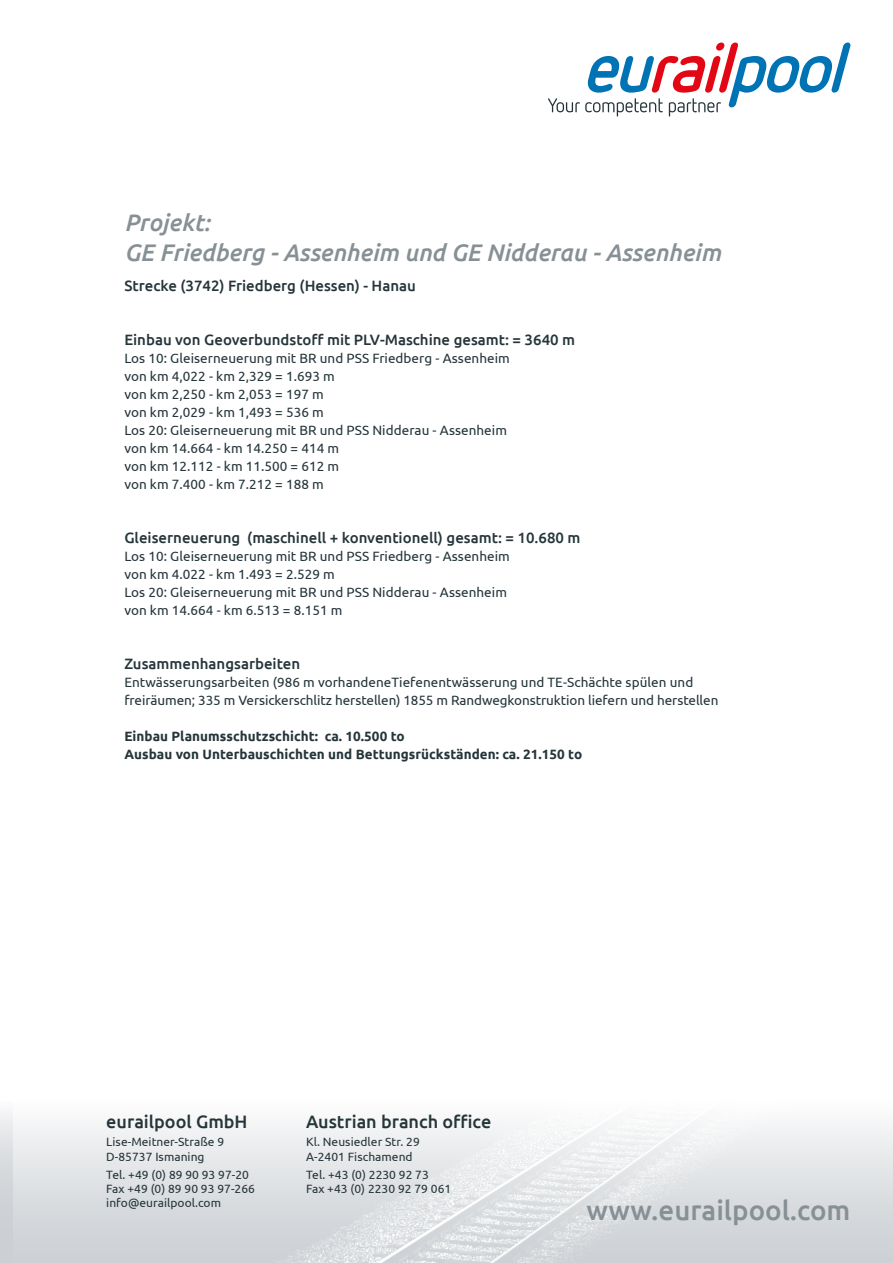
<style>
.page{position:relative;width:893px;height:1263px;background:#fff}
.page>*{position:absolute;margin:0;border:0;box-sizing:border-box;transform-origin:0 0}
.t1{font:500 27.6px "Ubuntu";color:#869095}
.t2{font:italic 500 24px/30px "Ubuntu";color:#869095}
.t3{font:500 18px "Ubuntu";color:#25353a}
.t4{font:500 15px "Ubuntu";color:#25353a}
.t5{font:13.5px/18px "Ubuntu";letter-spacing:.005em;color:#25353a}
.t6{font:700 13.5px/18px "Ubuntu";letter-spacing:.005em;color:#25353a}
.t7{font:12px/14.4px "Ubuntu";letter-spacing:.005em;color:#25353a}
</style>
<div class="page">
<img style="left:0;top:1112px;width:893px;height:151px">
<svg style="left:548px;top:43px;width:303px;height:74px"></svg>
<h2 class="t2" style="left:124px;top:207px;width:598px">Projekt:<br>GE Friedberg - Assenheim und GE Nidderau - Assenheim</h2>
<p class="t4" style="left:124px;top:276px;width:293px">Strecke (3742) Friedberg (Hessen) - Hanau</p>
<p class="t4" style="left:124px;top:330px;width:452px">Einbau von Geoverbundstoff mit PLV-Maschine gesamt: = 3640 m</p>
<p class="t5" style="left:124px;top:349px;width:387px">Los 10: Gleiserneuerung mit BR und PSS Friedberg - Assenheim von km 4,022 - km 2,329 = 1.693 m<br>von km 2,250 - km 2,053 = 197 m<br>von km 2,029 - km 1,493 = 536 m<br>Los 20: Gleiserneuerung mit BR und PSS Nidderau - Assenheim von km 14.664 - km 14.250 = 414 m<br>von km 12.112 - km 11.500 = 612 m<br>von km 7.400 - km 7.212 = 188 m</p>
<p class="t4" style="left:124px;top:528px;width:458px">Gleiserneuerung (maschinell + konventionell) gesamt: = 10.680 m</p>
<p class="t5" style="left:124px;top:547px;width:387px">Los 10: Gleiserneuerung mit BR und PSS Friedberg - Assenheim von km 4.022 - km 1.493 = 2.529 m<br>Los 20: Gleiserneuerung mit BR und PSS Nidderau - Assenheim von km 14.664 - km 6.513 = 8.151 m</p>
<p class="t4" style="left:124px;top:654px;width:177px">Zusammenhangsarbeiten</p>
<p class="t5" style="left:124px;top:673px;width:596px">Entwässerungsarbeiten (986 m vorhandeneTiefenentwässerung und TE-Schächte spülen und freiräumen; 335 m Versickerschlitz herstellen) 1855 m Randwegkonstruktion liefern und herstellen</p>
<p class="t6" style="left:124px;top:727px;width:459px">Einbau Planumsschutzschicht: ca. 10.500 to<br>Ausbau von Unterbauschichten und Bettungsrückständen: ca. 21.150 to</p>
<h3 class="t3" style="left:106px;top:1110px;width:143px">eurailpool GmbH</h3>
<p class="t7" style="left:106px;top:1134px;width:119px">Lise-Meitner-Straße 9<br>D-85737 Ismaning</p>
<p class="t7" style="left:106px;top:1167px;width:150px">Tel. +49 (0) 89 90 93 97-20<br>Fax +49 (0) 89 90 93 97-266 info@eurailpool.com</p>
<h3 class="t3" style="left:306px;top:1110px;width:187px">Austrian branch office</h3>
<p class="t7" style="left:306px;top:1134px;width:115px">Kl. Neusiedler Str. 29<br>A-2401 Fischamend</p>
<p class="t7" style="left:306px;top:1167px;width:147px">Tel. +43 (0) 2230 92 73<br>Fax +43 (0) 2230 92 79 061</p>
<h1 class="t1" style="left:586px;top:1193px;width:265px">www.eurailpool.com</h1>
</div>
